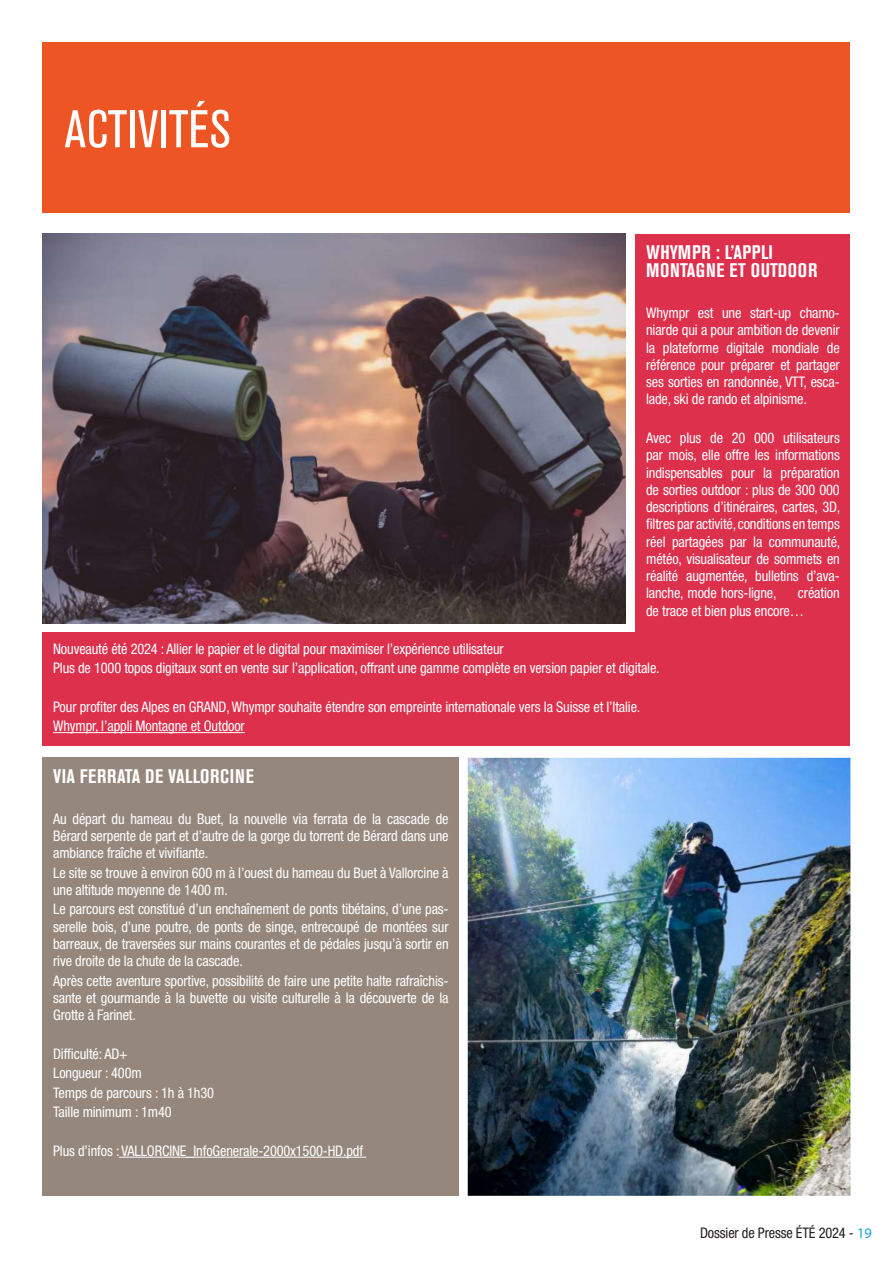
<style>
.page{position:relative;width:893px;height:1263px;background:#fff}
.page>*{position:absolute;margin:0;border:0;box-sizing:border-box;transform-origin:0 0}
.t1{font:condensed 52.5px "Akzidenz Grotesk BE";letter-spacing:.005em;color:#fff}
.t2{font:700 condensed 19.5px/18px "Akzidenz Grotesk BE";letter-spacing:.02em;color:#fff}
.t3{font:condensed 14.7px/17.2px "Helvetica Neue LT Std";letter-spacing:-.01em;color:#fff;text-align:justify}
.t4{font:condensed 14.7px "Helvetica Neue LT Std";letter-spacing:-.01em;color:#231f20}
.s1{font-family:"Myriad Pro";font-stretch:normal;color:#13a8d5}
</style>
<div class="page">
<div style="left:43px;top:758px;width:416px;height:438px;background:#96877c"></div>
<hr style="left:119px;top:1157px;width:247px;height:1px;background:#fff">
<div style="left:43px;top:43px;width:807px;height:170px;background:#ee5524"></div>
<div style="left:43px;top:632px;width:807px;height:114px;background:#dc304d"></div>
<hr style="left:53px;top:732px;width:192px;height:1px;background:#fff">
<img style="left:43px;top:234px;width:582px;height:390px">
<div style="left:635px;top:234px;width:215px;height:409px;background:#dc304d"></div>
<img style="left:468px;top:758px;width:382px;height:438px">
<h1 class="t1" style="left:65px;top:100px;width:167px">ACTIVITÉS</h1>
<h2 class="t2" style="left:646px;top:244px;width:173px">WHYMPR : L’APPLI<br>MONTAGNE ET OUTDOOR</h2>
<p class="t3" style="left:646px;top:304px;width:195px">Whympr est une start-up chamo&shy;niarde qui a pour ambition de devenir la plateforme digitale mondiale de référence pour préparer et partager ses sorties en randonnée, VTT, esca&shy;lade, ski de rando et alpinisme.</p>
<p class="t3" style="left:646px;top:429px;width:196px">Avec plus de 20 000 utilisateurs par mois, elle offre les informations indispensables pour la préparation de sorties outdoor : plus de 300 000 descriptions d’itinéraires, cartes, 3D, filtres par activité, conditions en temps réel partagées par la communauté, météo, visualisateur de sommets en réalité augmentée, bulletins d’ava&shy;lanche, mode hors-ligne,</p>
<p class="t3" style="left:646px;top:584px;width:195px;text-indent:152px">création de trace et bien plus encore…</p>
<p class="t3" style="left:53px;top:639px;width:608px;line-height:19.4px">Nouveauté été 2024 : Allier le papier et le digital pour maximiser l’expérience utilisateur<br>Plus de 1000 topos digitaux sont en vente sur l’application, offrant une gamme complète en version papier et digitale.</p>
<p class="t3" style="left:53px;top:697px;width:589px;line-height:19.4px">Pour profiter des Alpes en GRAND, Whympr souhaite étendre son empreinte internationale vers la Suisse et l’Italie.<br>Whympr, l’appli Montagne et Outdoor</p>
<h2 class="t2" style="left:53px;top:767px;width:202px">VIA FERRATA DE VALLORCINE</h2>
<p class="t3" style="left:53px;top:810px;width:397px">Au départ du hameau du Buet, la nouvelle via ferrata de la cascade de Bérard serpente de part et d’autre de la gorge du torrent de Bérard dans une ambiance fraîche et vivifiante.</p>
<p class="t3" style="left:53px;top:864px;width:397px">Le site se trouve à environ 600 m à l’ouest du hameau du Buet à Vallorcine à une altitude moyenne de 1400 m.</p>
<p class="t3" style="left:53px;top:900px;width:397px">Le parcours est constitué d’un enchaînement de ponts tibétains, d’une pas&shy;serelle bois, d’une poutre, de ponts de singe, entrecoupé de montées sur barreaux, de traversées sur mains courantes et de pédales jusqu’à sortir en rive droite de la chute de la cascade.</p>
<p class="t3" style="left:53px;top:972px;width:397px">Après cette aventure sportive, possibilité de faire une petite halte rafraîchis&shy;sante et gourmande à la buvette ou visite culturelle à la découverte de la Grotte à Farinet.</p>
<p class="t3" style="left:53px;top:1044px;width:162px;line-height:19.4px;text-align:left">Difficulté: AD+<br>Longueur : 400m<br>Temps de parcours : 1h à 1h30<br>Taille minimum : 1m40</p>
<p class="t3" style="left:53px;top:1142px;width:311px">Plus d’infos : VALLORCINE_InfoGenerale-2000x1500-HD.pdf</p>
<p class="t4" style="left:700px;top:1224px;width:173px">Dossier de Presse ÉTÉ 2024 - <span class="s1">19</span></p>
</div>
